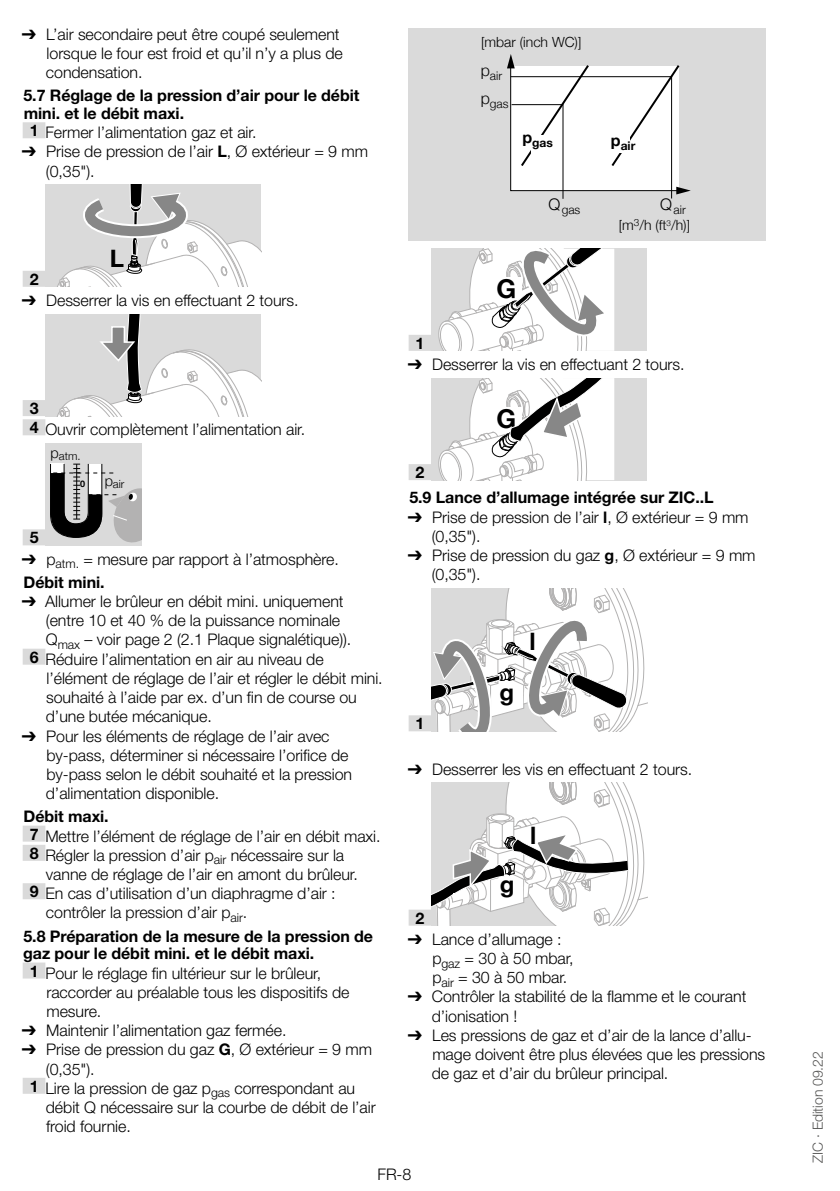
<style>
.page{position:relative;width:840px;height:1191px;background:#fff}
.page>*{position:absolute;margin:0;border:0;box-sizing:border-box;transform-origin:0 0}
.t1{font:700 26px "Helvetica Neue";color:#000}
.t2{font:700 24px "Helvetica Neue";color:#000}
.t3{font:300 16px/19.2px "Helvetica Neue LT Pro";letter-spacing:-.005em;color:#000}
.t4{font:700 16px/17.6px "Helvetica Neue LT Pro";letter-spacing:-.005em;color:#000}
.t5{font:300 16px "Helvetica Neue";color:#000}
.t6{font:300 14px "Helvetica Neue";color:#000}
.t7{font:300 14px "Helvetica Neue LT Pro";letter-spacing:-.005em;color:#575756}
.t8{font:300 12px "Helvetica Neue";color:#000}
.t9{font:700 12px "Helvetica Neue";color:#000}
.t10{font:300 11.2px "Helvetica Neue";color:#000}
.t11{font:700 9px "Helvetica Neue";color:#000}
.s1{font-family:"Arial Unicode MS";font-weight:400}
.s2{font-weight:700}
.s3{font-size:14.4px}
</style>
<div class="page">
<div style="left:23px;top:122px;width:22px;height:16px;background:#dadada"></div>
<div style="left:23px;top:271px;width:22px;height:16px;background:#dadada"></div>
<div style="left:23px;top:400px;width:22px;height:16px;background:#dadada"></div>
<div style="left:23px;top:419px;width:22px;height:16px;background:#dadada"></div>
<div style="left:23px;top:529px;width:22px;height:16px;background:#dadada"></div>
<div style="left:23px;top:648px;width:22px;height:16px;background:#dadada"></div>
<div style="left:23px;top:825px;width:22px;height:16px;background:#dadada"></div>
<div style="left:23px;top:845px;width:22px;height:16px;background:#dadada"></div>
<div style="left:23px;top:883px;width:22px;height:16px;background:#dadada"></div>
<div style="left:23px;top:962px;width:22px;height:16px;background:#dadada"></div>
<div style="left:23px;top:1077px;width:22px;height:16px;background:#dadada"></div>
<svg style="left:45px;top:185px;width:216px;height:102px"></svg>
<svg style="left:45px;top:314px;width:216px;height:103px"></svg>
<div style="left:45px;top:443px;width:97px;height:102px;background:#dadada"></div>
<svg style="left:50px;top:463px;width:92px;height:80px"></svg>
<div style="left:408px;top:335px;width:23px;height:16px;background:#dadada"></div>
<div style="left:408px;top:464px;width:23px;height:16px;background:#dadada"></div>
<div style="left:408px;top:715px;width:23px;height:16px;background:#dadada"></div>
<div style="left:408px;top:909px;width:23px;height:16px;background:#dadada"></div>
<div style="left:408px;top:28px;width:357px;height:213px;background:#dadada"></div>
<svg style="left:507px;top:54px;width:183px;height:145px"></svg>
<div style="left:431px;top:249px;width:215px;height:102px;background:#dadada"></div>
<svg style="left:438px;top:249px;width:176px;height:102px"></svg>
<div style="left:431px;top:378px;width:215px;height:102px;background:#dadada"></div>
<svg style="left:436px;top:378px;width:178px;height:103px"></svg>
<svg style="left:431px;top:588px;width:215px;height:143px"></svg>
<svg style="left:431px;top:782px;width:215px;height:143px"></svg>
<p class="t3" style="left:46px;top:24px;width:298px;text-indent:-24px"><span class="s1">➔</span> L’air secondaire peut être coupé seulement lorsque le four est froid et qu’il n’y a plus de condensation.</p>
<p class="t4" style="left:23px;top:87px;width:337px">5.7 Réglage de la pression d’air pour le débit mini. et le débit maxi.</p>
<p class="t3" style="left:30px;top:123px;width:228px"><span class="s2">1</span> Fermer l’alimentation gaz et air.</p>
<p class="t3" style="left:46px;top:142px;width:323px;text-indent:-24px"><span class="s1">➔</span> Prise de pression de l’air <span class="s2">L</span>, Ø extérieur = 9 mm (0,35").</p>
<h2 class="t2" style="left:110px;top:239px;width:16px">L</h2>
<p class="t3" style="left:22px;top:290px;width:278px"><span class="s1">➔</span> Desserrer la vis en effectuant 2 tours.</p>
<p class="t4" style="left:30px;top:270px;width:10px">2</p>
<p class="t3" style="left:30px;top:397px;width:277px;line-height:21.2px"><span class="s2">3<br>4</span> Ouvrir complètement l’alimentation air.</p>
<p class="t10" style="left:51px;top:447px;width:32px"><span class="s3">p</span>atm.</p>
<p class="t4" style="left:30px;top:528px;width:10px">5</p>
<p class="t11" style="left:80px;top:477px;width:7px">0</p>
<p class="t10" style="left:105px;top:475px;width:21px"><span class="s3">p</span>air</p>
<p class="t3" style="left:22px;top:547px;width:318px;line-height:23.2px"><span class="s1">➔</span> p<sub>atm.</sub> = mesure par rapport à l’atmosphère.<br><span class="s2">Débit mini.</span></p>
<p class="t3" style="left:22px;top:591px;width:323px"><span class="s1">➔</span> Allumer le brûleur en débit mini. uniquement</p>
<p class="t3" style="left:46px;top:610px;width:296px">(entre 10 et 40 % de la puissance nominale</p>
<p class="t3" style="left:46px;top:630px;width:307px">Q<sub>max</sub> – voir page 2 (2.1 Plaque signalétique)).</p>
<p class="t3" style="left:30px;top:649px;width:295px"><span class="s2">6</span> Réduire l’alimentation en air au niveau de</p>
<p class="t3" style="left:47px;top:668px;width:337px">l’élément de réglage de l’air et régler le débit mini.</p>
<p class="t3" style="left:46px;top:687px;width:312px">souhaité à l’aide par ex. d’un fin de course ou</p>
<p class="t3" style="left:46px;top:706px;width:167px">d’une butée mécanique.</p>
<p class="t3" style="left:46px;top:726px;width:308px;text-indent:-24px"><span class="s1">➔</span> Pour les éléments de réglage de l’air avec by-pass, déterminer si nécessaire l’orifice de by-pass selon le débit souhaité et la pression d’alimentation disponible.</p>
<p class="t3" style="left:30px;top:806px;width:352px;text-indent:-6px"><span class="s2">Débit maxi.<br>7</span> Mettre l’élément de réglage de l’air en débit maxi.<br><span class="s2">8</span> Régler la pression d’air p<sub>air</sub> nécessaire sur la</p>
<p class="t3" style="left:46px;top:864px;width:313px">vanne de réglage de l’air en amont du brûleur.</p>
<p class="t3" style="left:30px;top:883px;width:307px"><span class="s2">9</span> En cas d’utilisation d’un diaphragme d’air :</p>
<p class="t3" style="left:46px;top:902px;width:203px">contrôler la pression d’air p<sub>air</sub>.</p>
<p class="t4" style="left:23px;top:927px;width:351px">5.8 Préparation de la mesure de la pression de gaz pour le débit mini. et le débit maxi.</p>
<p class="t3" style="left:46px;top:963px;width:304px;text-indent:-17px"><span class="s2">1</span> Pour le réglage fin ultérieur sur le brûleur, raccorder au préalable tous les dispositifs de mesure.</p>
<p class="t3" style="left:22px;top:1020px;width:266px"><span class="s1">➔</span> Maintenir l’alimentation gaz fermée.</p>
<p class="t3" style="left:22px;top:1039px;width:351px"><span class="s1">➔</span> Prise de pression du gaz <span class="s2">G</span>, Ø extérieur = 9 mm</p>
<p class="t3" style="left:46px;top:1059px;width:50px">(0,35").</p>
<p class="t3" style="left:30px;top:1078px;width:327px"><span class="s2">1</span> Lire la pression de gaz p<sub>gas</sub> correspondant au</p>
<p class="t3" style="left:46px;top:1097px;width:331px">débit Q nécessaire sur la courbe de débit de l’air</p>
<p class="t3" style="left:46px;top:1116px;width:86px">froid fournie.</p>
<p class="t6" style="left:481px;top:31px;width:102px">[mbar (inch WC)]</p>
<p class="t4" style="left:415px;top:334px;width:10px">1</p>
<p class="t8" style="left:480px;top:66px;width:23px"><sup>p</sup>air</p>
<p class="t8" style="left:480px;top:94px;width:29px"><sup>p</sup>gas</p>
<p class="t9" style="left:522px;top:133px;width:32px"><sup>p</sup>gas</p>
<p class="t9" style="left:610px;top:137px;width:26px"><sup>p</sup>air</p>
<h1 class="t1" style="left:496px;top:269px;width:21px">G</h1>
<p class="t5" style="left:548px;top:191px;width:13px">Q</p>
<p class="t8" style="left:673px;top:200px;width:14px">air</p>
<p class="t5" style="left:660px;top:191px;width:13px">Q</p>
<p class="t8" style="left:561px;top:200px;width:20px">gas</p>
<p class="t6" style="left:618px;top:214px;width:73px">[m<sup>3</sup>/h (ft<sup>3</sup>/h)]</p>
<p class="t3" style="left:407px;top:354px;width:278px"><span class="s1">➔</span> Desserrer la vis en effectuant 2 tours.</p>
<p class="t4" style="left:415px;top:463px;width:10px">2</p>
<h1 class="t1" style="left:496px;top:398px;width:21px">G</h1>
<p class="t4" style="left:409px;top:488px;width:305px">5.9 Lance d’allumage intégrée sur ZIC..L</p>
<p class="t3" style="left:431px;top:507px;width:318px;text-indent:-24px"><span class="s1">➔</span> Prise de pression de l’air <span class="s2">l</span>, Ø extérieur = 9 mm (0,35").</p>
<p class="t3" style="left:431px;top:545px;width:325px;text-indent:-24px"><span class="s1">➔</span> Prise de pression du gaz <span class="s2">g</span>, Ø extérieur = 9 mm (0,35").</p>
<p class="t4" style="left:415px;top:714px;width:10px">1</p>
<h2 class="t2" style="left:499px;top:673px;width:16px">g</h2>
<h2 class="t2" style="left:529px;top:623px;width:8px">l</h2>
<p class="t3" style="left:407px;top:759px;width:286px"><span class="s1">➔</span> Desserrer les vis en effectuant 2 tours.</p>
<p class="t4" style="left:415px;top:908px;width:10px">2</p>
<h2 class="t2" style="left:499px;top:865px;width:16px">g</h2>
<h2 class="t2" style="left:530px;top:817px;width:8px">l</h2>
<p class="t3" style="left:432px;top:929px;width:143px;text-indent:-24px"><span class="s1">➔</span> Lance d’allumage : p<sub>gaz</sub> = 30 à 50 mbar, p<sub>air</sub> = 30 à 50 mbar.</p>
<p class="t3" style="left:431px;top:986px;width:316px;text-indent:-24px"><span class="s1">➔</span> Contrôler la stabilité de la flamme et le courant d’ionisation !</p>
<p class="t3" style="left:431px;top:1025px;width:335px;text-indent:-24px"><span class="s1">➔</span> Les pressions de gaz et d’air de la lance d’allu&shy;mage doivent être plus élevées que les pressions de gaz et d’air du brûleur principal.</p>
<p class="t3" style="left:377px;top:1164px;width:35px">FR-8</p>
<p class="t7" style="left:809px;top:1162px;width:113px;rotate:-90deg">ZIC · Edition 09.22</p>
</div>
